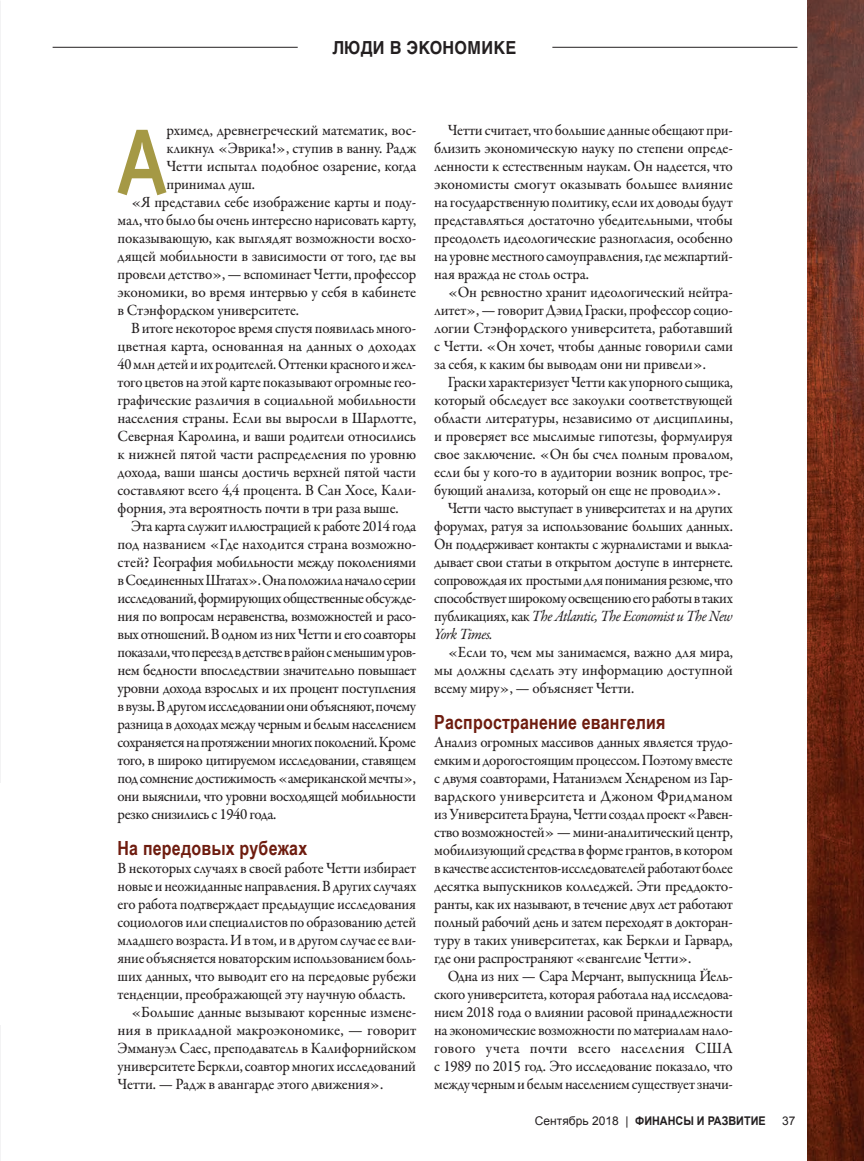
<style>
.page{position:relative;width:864px;height:1161px;background:#fff}
.page>*{position:absolute;margin:0;border:0;box-sizing:border-box;transform-origin:0 0}
.t1{font:700 89.7px "Bender";color:#a59945;scale:.95 1}
.t2{font:700 19.5px "Arial Narrow";letter-spacing:.01em;color:#6e1c0f}
.t3{font:700 18px "Helvetica Cyr";letter-spacing:.02em;color:#231f20;scale:.9 1}
.t4{font:500 15.75px/18px "Garamond Premr Pro";letter-spacing:-.015em;color:#231f20;text-align:justify;scale:.95 1}
.t5{font:500 15.75px/18px "Garamond Premr Pro";letter-spacing:-.015em;color:#231f20;text-align:justify;scale:.94 1}
.t6{font:500 15.75px/18px "Garamond Premr Pro";letter-spacing:-.015em;color:#231f20;text-align:justify;scale:.96 1}
.t7{font:500 15.75px "Garamond Premr Pro";letter-spacing:-.015em;color:#231f20}
.t8{font:500 15.75px "Garamond Premr Pro";letter-spacing:-.015em;color:#231f20;scale:.93 1}
.t9{font:500 15.75px "Garamond Premr Pro";letter-spacing:-.035em;color:#231f20;scale:.95 1}
.t10{font:500 15.75px "Garamond Premr Pro";letter-spacing:-.015em;color:#231f20;scale:.92 1}
.t11{font:italic 15.75px "Garamond Premr Pro";letter-spacing:-.035em;color:#231f20;scale:.93 1}
.t12{font:500 15.75px "Garamond Premr Pro";letter-spacing:-.035em;color:#231f20;scale:.93 1}
.t13{font:500 15.75px "Garamond Premr Pro";letter-spacing:-.035em;color:#231f20;scale:.94 1}
.t14{font:500 15.75px "Garamond Premr Pro";letter-spacing:-.04em;color:#231f20;scale:.94 1}
.t15{font:700 12px "Arial";color:#231f20;scale:.9 1}
.t16{font:12px "Arial";color:#231f20}
.s1{font-weight:500;font-style:normal}
.s2{font-weight:400}
</style>
<div class="page">
<img style="left:0;top:0;width:1px;height:1161px">
<hr style="left:53px;top:47px;width:245px;height:1px;background:#231f20">
<hr style="left:552px;top:47px;width:245px;height:1px;background:#231f20">
<div style="left:0;top:783px;width:196px;height:242px;background:#fff"></div>
<img style="left:808px;top:0;width:56px;height:1161px">
<p class="t3" style="left:332px;top:37px;width:206px">ЛЮДИ В ЭКОНОМИКЕ</p>
<h1 class="t1" style="left:117px;top:106px;width:55px">А</h1>
<p class="t6" style="left:166px;top:121px;width:262px">рхимед, древнегреческий математик, вос-</p>
<p class="t4" style="left:166px;top:139px;width:264px">кликнул «Эврика!», ступив в ванну. Радж</p>
<p class="t7" style="left:166px;top:157px;width:251px">Четти испытал подобное озарение, когда</p>
<p class="t4" style="left:166px;top:175px;width:95px">принимал душ.</p>
<p class="t4" style="left:131px;top:193px;width:302px">«Я представил себе изображение карты и поду-</p>
<p class="t4" style="left:118px;top:211px;width:316px">мал, что было бы очень интересно нарисовать карту,</p>
<p class="t4" style="left:118px;top:229px;width:316px">показывающую, как выглядят возможности восхо-</p>
<p class="t4" style="left:118px;top:247px;width:316px">дящей мобильности в зависимости от того, где вы</p>
<p class="t5" style="left:118px;top:265px;width:319px">провели детство», — вспоминает Четти, профессор</p>
<p class="t7" style="left:118px;top:283px;width:300px">экономики, во время интервью у себя в кабинете</p>
<p class="t4" style="left:118px;top:301px;width:193px">в Стэнфордском университете.</p>
<p class="t5" style="left:131px;top:319px;width:305px">В итоге некоторое время спустя появилась много-</p>
<p class="t7" style="left:118px;top:337px;width:300px">цветная карта, основанная на данных о доходах</p>
<p class="t10" style="left:118px;top:355px;width:326px">40 млн детей и их родителей. Оттенки красного и жел-</p>
<p class="t5" style="left:118px;top:373px;width:319px">того цветов на этой карте показывают огромные гео-</p>
<p class="t4" style="left:118px;top:391px;width:316px">графические различия в социальной мобильности</p>
<p class="t7" style="left:118px;top:409px;width:300px">населения страны. Если вы выросли в Шарлотте,</p>
<p class="t4" style="left:118px;top:427px;width:316px">Северная Каролина, и ваши родители относились</p>
<p class="t7" style="left:118px;top:445px;width:300px">к нижней пятой части распределения по уровню</p>
<p class="t6" style="left:118px;top:463px;width:313px">дохода, ваши шансы достичь верхней пятой части</p>
<p class="t4" style="left:118px;top:481px;width:316px">составляют всего 4,4 процента. В Сан Хосе, Кали-</p>
<p class="t4" style="left:118px;top:499px;width:297px">форния, эта вероятность почти в три раза выше.</p>
<p class="t4" style="left:131px;top:517px;width:302px">Эта карта служит иллюстрацией к работе 2014 года</p>
<p class="t6" style="left:118px;top:535px;width:313px">под названием «Где находится страна возможно-</p>
<p class="t7" style="left:118px;top:553px;width:300px">стей? География мобильности между поколениями</p>
<p class="t14" style="left:118px;top:571px;width:319px">в Соединенных Штатах». Она положила начало серии</p>
<p class="t5" style="left:118px;top:589px;width:319px">исследований, формирующих общественные обсужде-</p>
<p class="t4" style="left:118px;top:607px;width:316px">ния по вопросам неравенства, возможностей и расо-</p>
<p class="t9" style="left:118px;top:625px;width:316px">вых отношений. В одном из них Четти и его соавторы</p>
<p class="t12" style="left:118px;top:643px;width:323px">показали, что переезд в детстве в район с меньшим уров-</p>
<p class="t7" style="left:118px;top:661px;width:300px">нем бедности впоследствии значительно повышает</p>
<p class="t6" style="left:118px;top:679px;width:313px">уровни дохода взрослых и их процент поступления</p>
<p class="t9" style="left:118px;top:697px;width:316px">в вузы. В другом исследовании они объясняют, почему</p>
<p class="t9" style="left:118px;top:715px;width:316px">разница в доходах между черным и белым населением</p>
<p class="t13" style="left:118px;top:733px;width:319px">сохраняется на протяжении многих поколений. Кроме</p>
<p class="t9" style="left:118px;top:751px;width:316px">того, в широко цитируемом исследовании, ставящем</p>
<p class="t4" style="left:118px;top:769px;width:316px">под сомнение достижимость «американской мечты»,</p>
<p class="t4" style="left:118px;top:787px;width:316px">они выяснили, что уровни восходящей мобильности</p>
<p class="t9" style="left:118px;top:805px;width:169px">резко снизились с 1940 года.</p>
<p class="t2" style="left:118px;top:833px;width:191px">На передовых рубежах</p>
<p class="t5" style="left:118px;top:859px;width:319px">В некоторых случаях в своей работе Четти избирает</p>
<p class="t8" style="left:118px;top:877px;width:323px">новые и неожиданные направления. В других случаях</p>
<p class="t5" style="left:118px;top:895px;width:319px">его работа подтверждает предыдущие исследования</p>
<p class="t8" style="left:118px;top:913px;width:323px">социологов или специалистов по образованию детей</p>
<p class="t8" style="left:118px;top:931px;width:323px">младшего возраста. И в том, и в другом случае ее вли-</p>
<p class="t10" style="left:118px;top:949px;width:326px">яние объясняется новаторским использованием боль-</p>
<p class="t5" style="left:118px;top:967px;width:319px">ших данных, что выводит его на передовые рубежи</p>
<p class="t5" style="left:118px;top:985px;width:308px">тенденции, преображающей эту научную область.</p>
<p class="t6" style="left:131px;top:1003px;width:299px">«Большие данные вызывают коренные измене-</p>
<p class="t7" style="left:118px;top:1021px;width:300px">ния в прикладной макроэкономике, — говорит</p>
<p class="t4" style="left:118px;top:1039px;width:316px">Эммануэл Саеc, преподаватель в Калифорнийском</p>
<p class="t5" style="left:118px;top:1057px;width:319px">университете Беркли, соавтор многих исследований</p>
<p class="t4" style="left:118px;top:1075px;width:281px">Четти. — Радж в авангарде этого движения».</p>
<p class="t5" style="left:434px;top:121px;width:319px;text-indent:14px">Четти считает, что большие данные обещают при&shy;близить экономическую науку по степени опреде&shy;ленности к естественным наукам. Он надеется, что экономисты смогут оказывать большее влияние на государственную политику, если их доводы будут представляться достаточно убедительными, чтобы преодолеть идеологические разногласия, особенно на уровне местного самоуправления, где межпартий&shy;ная вражда не столь остра.</p>
<p class="t4" style="left:434px;top:283px;width:316px;text-indent:13px">«Он ревностно хранит идеологический нейтра&shy;литет», — говорит Дэвид Граски, профессор социо&shy;логии Стэнфордского университета, работавший с Четти. «Он хочет, чтобы данные говорили сами за себя, к каким бы выводам они ни привели».</p>
<p class="t8" style="left:448px;top:373px;width:308px">Граски характеризует Четти как упорного сыщика,</p>
<p class="t4" style="left:434px;top:391px;width:316px">который обследует все закоулки соответствующей</p>
<p class="t7" style="left:434px;top:409px;width:300px">области литературы, независимо от дисциплины,</p>
<p class="t6" style="left:434px;top:427px;width:313px">и проверяет все мыслимые гипотезы, формулируя</p>
<p class="t4" style="left:434px;top:445px;width:316px">свое заключение. «Он бы счел полным провалом,</p>
<p class="t4" style="left:434px;top:463px;width:316px">если бы у кого-то в аудитории возник вопрос, тре-</p>
<p class="t4" style="left:434px;top:481px;width:303px">бующий анализа, который он еще не проводил».</p>
<p class="t8" style="left:448px;top:499px;width:308px">Четти часто выступает в университетах и на других</p>
<p class="t6" style="left:434px;top:517px;width:313px">форумах, ратуя за использование больших данных.</p>
<p class="t8" style="left:434px;top:535px;width:323px">Он поддерживает контакты с журналистами и выкла-</p>
<p class="t4" style="left:434px;top:553px;width:316px">дывает свои статьи в открытом доступе в интернете.</p>
<p class="t8" style="left:434px;top:571px;width:323px">сопровождая их простыми для понимания резюме, что</p>
<p class="t8" style="left:434px;top:589px;width:323px">способствует широкому освещению его работы в таких</p>
<p class="t11" style="left:434px;top:606px;width:323px"><span class="s1">публикациях, как</span> The Atlantic, The Economist и The New</p>
<p class="t11" style="left:434px;top:624px;width:65px">York Times.</p>
<p class="t6" style="left:434px;top:643px;width:313px;text-indent:14px">«Если то, чем мы занимаемся, важно для мира, мы должны сделать эту информацию доступной всему миру», — объясняет Четти.</p>
<p class="t2" style="left:434px;top:707px;width:233px">Распространение евангелия</p>
<p class="t4" style="left:434px;top:733px;width:316px">Анализ огромных массивов данных является трудо&shy;емким и дорогостоящим процессом. Поэтому вместе с двумя соавторами, Натаниэлем Хендреном из Гар&shy;вардского университета и Джоном Фридманом из Университета Брауна, Четти создал проект «Равен&shy;ство возможностей» — мини-аналитический центр, мобилизующий средства в форме грантов, в котором в качестве ассистентов-исследователей работают более десятка выпускников колледжей. Эти преддокто&shy;ранты, как их называют, в течение двух лет работают полный рабочий день и затем переходят в докторан&shy;туру в таких университетах, как Беркли и Гарвард, где они распространяют «евангелие Четти».</p>
<p class="t5" style="left:434px;top:967px;width:319px;text-indent:14px">Одна из них — Сара Мерчант, выпускница Йель&shy;ского университета, которая работала над исследова&shy;нием 2018 года о влиянии расовой принадлежности на экономические возможности по материалам нало&shy;гового учета почти всего населения США с 1989 по 2015 год. Это исследование показало, что между черным и белым населением существует значи-</p>
<p class="t15" style="left:535px;top:1113px;width:258px"><span class="s2">Сентябрь 2018 |</span> ФИНАНСЫ И РАЗВИТИЕ</p>
<p class="t16" style="left:782px;top:1113px;width:15px">37</p>
</div>
